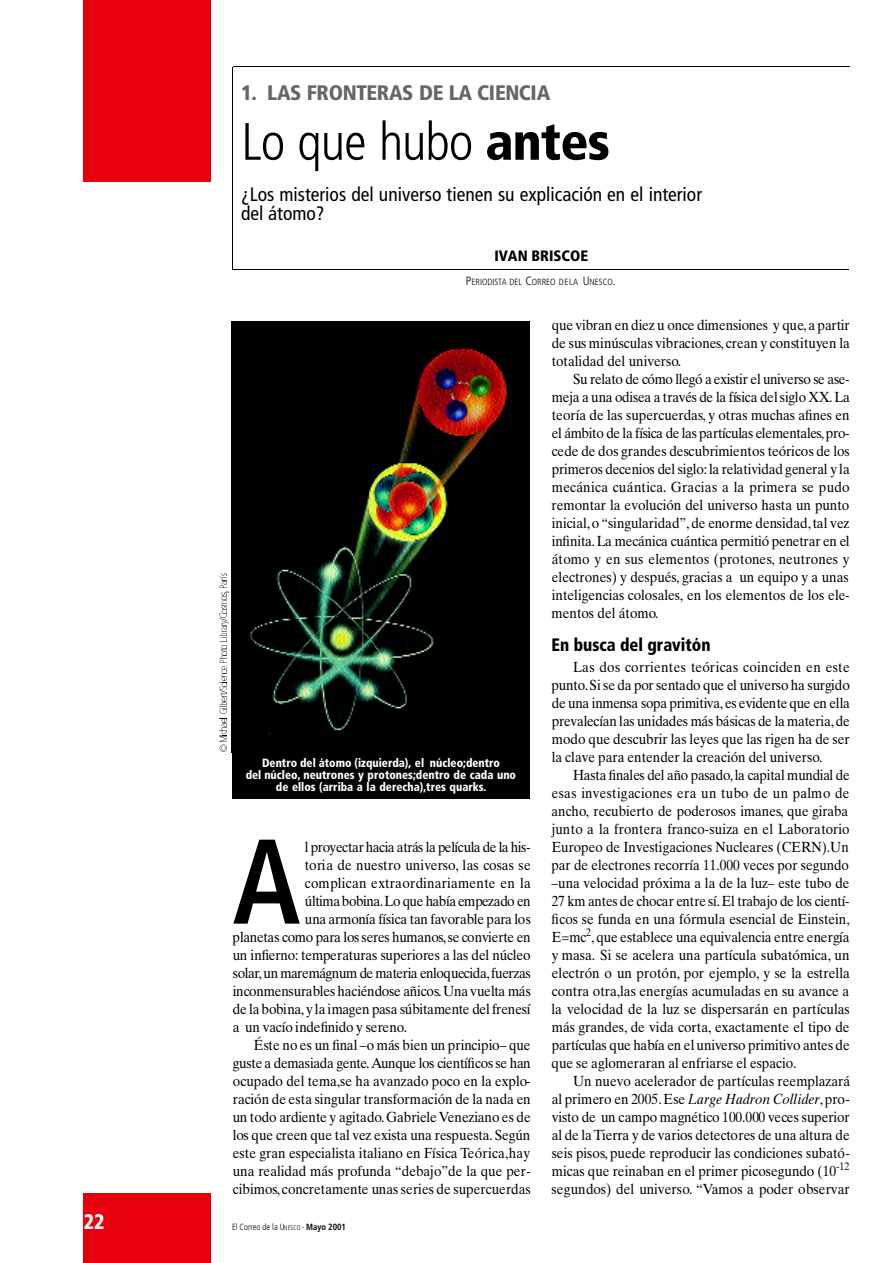
<style>
.page{position:relative;width:893px;height:1263px;background:#fff}
.page>*{position:absolute;margin:0;border:0;box-sizing:border-box;transform-origin:0 0}
.t1{font:700 condensed 120.3px "Frutiger";color:#000;scale:.92 1}
.t2{font:300 condensed 52.5px "Frutiger";letter-spacing:-.015em;color:#000}
.t3{font:900 condensed 21px "Frutiger";letter-spacing:-.02em;color:#666}
.t4{font:900 condensed 21px "Frutiger";color:#fff;scale:.95 1}
.t5{font:condensed 19.5px/19.5px "Frutiger";color:#000}
.t6{font:900 condensed 18px "Frutiger";color:#000;scale:.92 1}
.t7{font:900 condensed 15px "Frutiger";color:#000}
.t8{font:14.7px/18px "Times Ten";letter-spacing:-.005em;color:#000;text-align:justify;scale:.92 1}
.t9{font:14.7px/18px "Times Ten";letter-spacing:-.005em;color:#000;text-align:justify;scale:.91 1}
.t10{font:14.7px "Times Ten";letter-spacing:-.035em;color:#000;scale:.92 1}
.t11{font:14.7px "Times Ten";letter-spacing:.015em;color:#000;scale:.92 1}
.t12{font:14.7px "Times Ten";letter-spacing:-.025em;color:#000;scale:.92 1}
.t13{font:14.7px "Times Ten";letter-spacing:-.03em;color:#000;scale:.92 1}
.t14{font:900 condensed 12px/12px "Frutiger";color:#fff;text-align:center;scale:.94 1}
.t15{font:300 condensed 9px "Frutiger";color:#000}
.t16{font:300 condensed 9px "Frutiger";color:#000;scale:.95 1}
.s1{font-weight:900}
.s2{font-size:12px}
.s3{font-size:6.75px}
.s4{font-weight:700}
.s5{font-style:italic}
</style>
<div class="page">
<hr style="left:232px;top:67px;width:1px;height:203px;background:#000">
<hr style="left:232px;top:269px;width:617px;height:1px;background:#000">
<img style="left:232px;top:322px;width:298px;height:431px">
<div style="left:232px;top:753px;width:298px;height:46px;background:#000"></div>
<div style="left:84px;top:1194px;width:127px;height:69px;background:#e6000e"></div>
<div style="left:84px;top:0;width:127px;height:182px;background:#e6000e"></div>
<hr style="left:232px;top:66px;width:617px;height:1px;background:#000">
<svg style="left:219px;top:573px;width:9px;height:179px"></svg>
<h3 class="t3" style="left:241px;top:84px;width:311px">1 . LAS FRONTERAS DE LA CIENCIA</h3>
<h2 class="t2" style="left:241px;top:120px;width:370px">Lo que hubo <span class="s1">a n t e s</span></h2>
<h3 class="t5" style="left:241px;top:186px;width:462px">¿Los misterios del universo tienen su explicación en el interior del átomo?</h3>
<p class="t7" style="left:494px;top:250px;width:95px">IVAN BRISCOE</p>
<p class="t15" style="left:465px;top:278px;width:151px"><span class="s2">P</span>ERIODISTA DEL <span class="s2">C</span>ORREO DELA <span class="s2">U</span>NESCO<span class="s2">.</span></p>
<p class="t14" style="left:246px;top:758px;width:289px">Dentro del átomo (izquierda), el núcleo;dentro<br>del núcleo, neutrones y protones;dentro de cada uno de ellos (arriba a la derecha),tres quarks.</p>
<h1 class="t1" style="left:233px;top:833px;width:75px">A</h1>
<p class="t10" style="left:305px;top:841px;width:247px">l proyectar hacia atrás la película de la his-</p>
<p class="t11" style="left:305px;top:859px;width:247px">toria de nuestro universo, las cosas se</p>
<p class="t11" style="left:305px;top:877px;width:247px">complican extraordinariamente en la</p>
<p class="t13" style="left:305px;top:895px;width:247px">última bobina.Lo que había empezado en</p>
<p class="t8" style="left:305px;top:911px;width:247px">una armonía física tan favorable para los</p>
<p class="t8" style="left:233px;top:929px;width:325px">planetas como para los seres humanos, se convierte en</p>
<p class="t8" style="left:233px;top:947px;width:325px">un infie r n o : temperaturas superiores a las del núcleo</p>
<p class="t10" style="left:233px;top:967px;width:325px">s o l a r,un maremágnum de materia enloquecida,f u e r z a s</p>
<p class="t8" style="left:233px;top:983px;width:326px">inconmensurables haciéndose añicos.Una vuelta más</p>
<p class="t8" style="left:233px;top:1001px;width:325px">de la bobina, y la imagen pasa súbitamente del frenesí</p>
<p class="t8" style="left:233px;top:1019px;width:191px">a un vacío indefinido y sereno.</p>
<p class="t8" style="left:254px;top:1037px;width:302px">Éste no es un final –o más bien un principio– que</p>
<p class="t12" style="left:233px;top:1057px;width:325px">guste a demasiada gente.Aunque los científicos se han</p>
<p class="t8" style="left:233px;top:1073px;width:325px">ocupado del tema,se ha avanzado poco en la explo-</p>
<p class="t8" style="left:233px;top:1091px;width:325px">ración de esta singular transformación de la nada en</p>
<p class="t8" style="left:233px;top:1109px;width:325px">un todo ardiente y agitado. Gabriele Veneziano es de</p>
<p class="t8" style="left:233px;top:1127px;width:325px">los que creen que tal vez exista una respuesta.S e g ú n</p>
<p class="t8" style="left:233px;top:1145px;width:325px">este gran especialista italiano en Física Teórica,hay</p>
<p class="t8" style="left:233px;top:1163px;width:325px">una realidad más profunda “debajo”de la que per-</p>
<p class="t8" style="left:233px;top:1181px;width:325px">c i b i m o s, concretamente unas series de supercuerdas</p>
<h3 class="t4" style="left:84px;top:1214px;width:23px">22</h3>
<p class="t16" style="left:232px;top:1223px;width:121px">El Correo de la U<span class="s3">NESCO</span> - <span class="s4">Mayo 2001</span></p>
<p class="t8" style="left:551px;top:317px;width:325px">que vibran en diez u once dimensiones y que, a partir de sus minúsculas vibraciones, crean y constituyen la totalidad del universo.</p>
<p class="t8" style="left:551px;top:371px;width:326px;text-indent:22px">Su relato de cómo llegó a existir el universo se ase&shy;meja a una odisea a través de la física del siglo XX.L a teoría de las supercuerdas, y otras muchas afines en el ámbito de la física de las partículas elementales, p r o&shy;cede de dos grandes descubrimientos teóricos de los primeros decenios del siglo: la relatividad general y la mecánica cuántica. Gracias a la primera se pudo remontar la evolución del universo hasta un punto i n i c i a l ,o “ s i n g u l a r i d a d ” , de enorme densidad, tal vez i n fin i t a .La mecánica cuántica permitió penetrar en el átomo y en sus elementos (protones, neutrones y electrones) y después, gracias a un equipo y a unas inteligencias colosales, en los elementos de los ele&shy;mentos del átomo.</p>
<p class="t6" style="left:551px;top:637px;width:174px">En busca del gravitón</p>
<p class="t8" style="left:551px;top:659px;width:326px;text-indent:21px">Las dos corrientes teóricas coinciden en este p u n t o.Si se da por sentado que el universo ha surgido de una inmensa sopa primitiva, es evidente que en ella prevalecían las unidades más básicas de la materia,d e modo que descubrir las leyes que las rigen ha de ser la clave para entender la creación del universo.</p>
<p class="t9" style="left:551px;top:767px;width:329px;text-indent:22px">Hasta finales del año pasado, la capital mundial de esas investigaciones era un tubo de un palmo de ancho, recubierto de poderosos imanes, que giraba junto a la frontera franco-suiza en el Laboratorio Europeo de Investigaciones Nucleares (CERN).Un par de electrones recorría 11.000 veces por segundo –una velocidad próxima a la de la luz– este tubo de 2 7 km antes de chocar entre sí. El trabajo de los cientí&shy;ficos se funda en una fórmula esencial de Einstein, E = m c<sup>2</sup>, que establece una equivalencia entre energía y masa. Si se acelera una partícula subatómica, un electrón o un protón, por ejemplo, y se la estrella contra otra,las energías acumuladas en su avance a la velocidad de la luz se dispersarán en partículas más grandes, de vida corta, exactamente el tipo de partículas que había en el universo primitivo antes de que se aglomeraran al enfriarse el espacio.</p>
<p class="t8" style="left:551px;top:1073px;width:326px;text-indent:21px">Un nuevo acelerador de partículas reemplazará al primero en 2005. Ese <span class="s5">Large Hadron Collider</span>,p r o&shy;visto de un campo magnético 100.000 veces superior al de la Tierra y de varios detectores de una altura de seis pisos, puede reproducir las condiciones subató&shy;micas que reinaban en el primer picosegundo (10<sup>-12 </sup>segundos) del universo. “ Vamos a poder observar</p>
</div>
